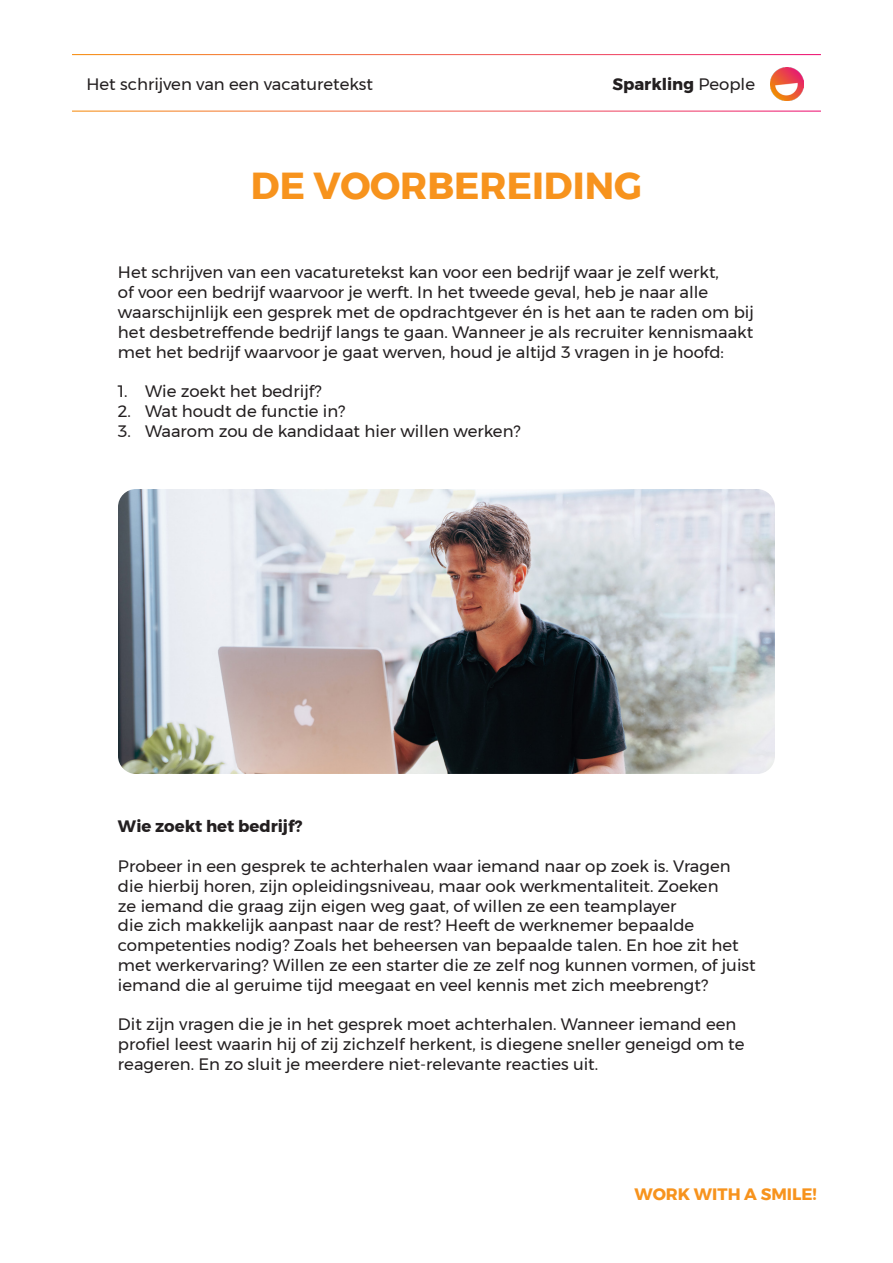
<style>
.page{position:relative;width:893px;height:1263px;background:#fff}
.page>*{position:absolute;margin:0;border:0;box-sizing:border-box;transform-origin:0 0}
.t1{font:700 37.5px "Montserrat";color:#f7931d}
.t2{font:16.5px/19.8px "Montserrat";color:#231f20}
.t3{font:700 16.5px "Montserrat";color:#231f20}
.t4{font:700 16.5px "Montserrat";color:#f7931d}
.s1{font-weight:400}
</style>
<div class="page">
<img style="left:771px;top:68px;width:32px;height:32px">
<img style="left:118px;top:489px;width:657px;height:285px">
<p class="t2" style="left:87px;top:74px;width:288px">Het schrijven van een vacaturetekst</p>
<p class="t3" style="left:612px;top:71px;width:144px">Sparkling <span class="s1">People</span></p>
<p class="t1" style="left:251px;top:155px;width:393px">DE VOORBEREIDING</p>
<p class="t2" style="left:118px;top:262px;width:637px">Het schrijven van een vacaturetekst kan voor een bedrijf waar je zelf werkt,<br>of voor een bedrijf waarvoor je werft. In het tweede geval, heb je naar alle waarschijnlijk een gesprek met de opdrachtgever én is het aan te raden om bij het desbetreffende bedrijf langs te gaan. Wanneer je als recruiter kennismaakt met het bedrijf waarvoor je gaat werven, houd je altijd 3 vragen in je hoofd:</p>
<p class="t2" style="left:118px;top:381px;width:205px">1. Wie zoekt het bedrijf?</p>
<p class="t2" style="left:118px;top:401px;width:229px">2. Wat houdt de functie in?</p>
<p class="t2" style="left:118px;top:421px;width:404px">3. Waarom zou de kandidaat hier willen werken?</p>
<p class="t3" style="left:118px;top:813px;width:186px">Wie zoekt het bedrijf?</p>
<p class="t2" style="left:118px;top:856px;width:639px">Probeer in een gesprek te achterhalen waar iemand naar op zoek is. Vragen die hierbij horen, zijn opleidingsniveau, maar ook werkmentaliteit. Zoeken<br>ze iemand die graag zijn eigen weg gaat, of willen ze een teamplayer<br>die zich makkelijk aanpast naar de rest? Heeft de werknemer bepaalde competenties nodig? Zoals het beheersen van bepaalde talen. En hoe zit het met werkervaring? Willen ze een starter die ze zelf nog kunnen vormen, of juist iemand die al geruime tijd meegaat en veel kennis met zich meebrengt?</p>
<p class="t2" style="left:118px;top:1014px;width:628px">Dit zijn vragen die je in het gesprek moet achterhalen. Wanneer iemand een profiel leest waarin hij of zij zichzelf herkent, is diegene sneller geneigd om te reageren. En zo sluit je meerdere niet-relevante reacties uit.</p>
<p class="t4" style="left:634px;top:1181px;width:184px">WORK WITH A SMILE!</p>
</div>
